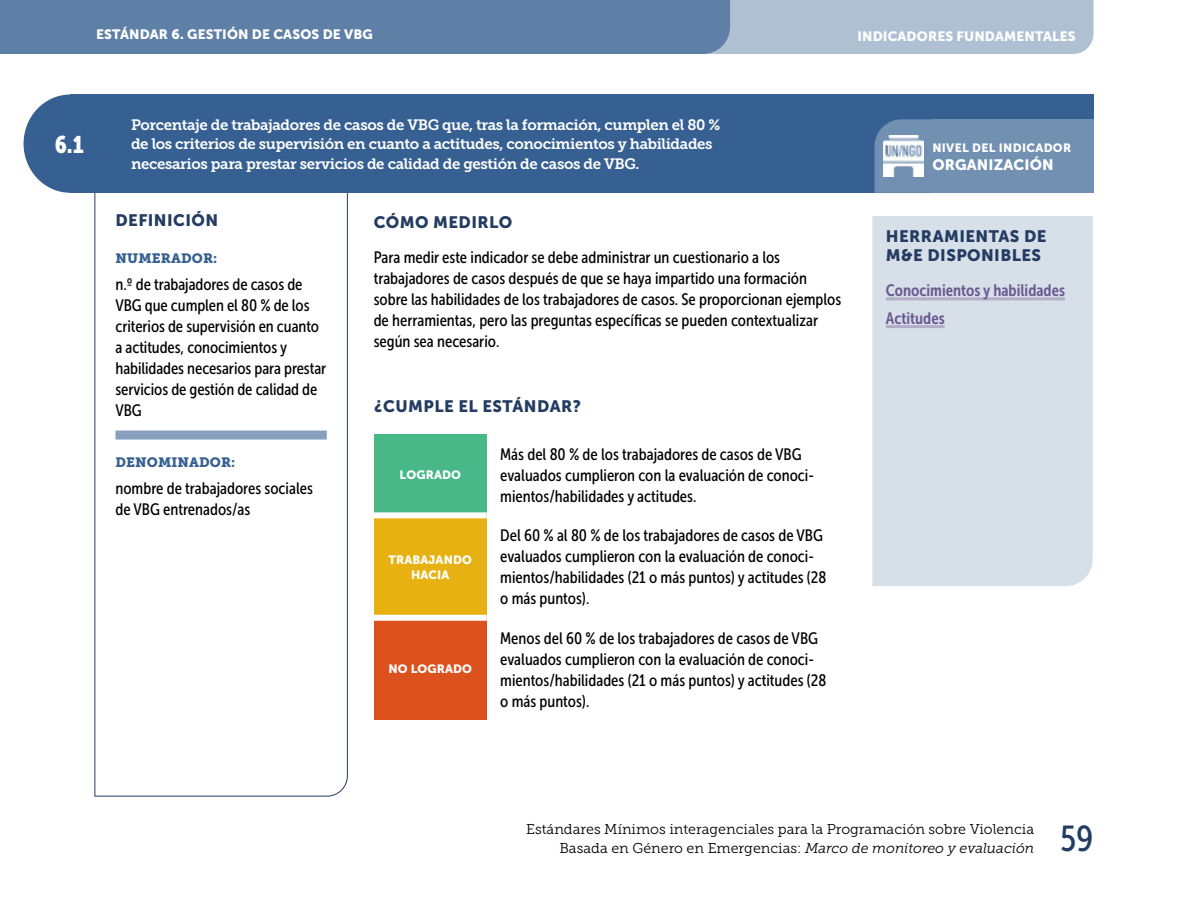
<style>
.page{position:relative;width:1188px;height:918px;background:#fff}
.page>*{position:absolute;margin:0;border:0;box-sizing:border-box;transform-origin:0 0}
.t1{font:36px "Museo Sans Cond 500";color:#243c61}
.t2{font:24px "Museo Sans Cond 900";color:#fff}
.t3{font:16.5px/21px "Museo Sans Cond 500";color:#000}
.t4{font:16.5px/19.5px "Museo Sans 900";letter-spacing:.025em;color:#243c61}
.t5{font:16.5px/27.8px "Museo Sans Cond 700";color:#69598f}
.t6{font:15px/19.5px "Museo Slab 700";letter-spacing:-.025em;color:#fff}
.t7{font:15px "Museo Sans 900";letter-spacing:.01em;color:#fff}
.t8{font:14.25px/18.8px "Museo Slab 300";color:#000;text-align:right}
.t9{font:13.5px "Museo Sans 900";letter-spacing:.01em;color:#fff}
.t10{font:13.5px "Museo Slab 900";letter-spacing:.01em;color:#366091}
.t11{font:12px/15px "Museo Sans 900";letter-spacing:.01em;color:#fff;text-align:center}
.s1{font-style:italic}
</style>
<div class="page">
<svg style="left:0;top:0;width:1094px;height:54px;background:#7995b5"></svg>
<svg style="left:94px;top:193px;width:254px;height:604px"></svg>
<div style="left:70px;top:95px;width:1024px;height:98px;background:#366091"></div>
<div style="left:872px;top:216px;width:221px;height:370px;background:#d7dfe9"></div>
<hr style="left:886px;top:297px;width:179px;height:3px;background:#b3abc7">
<hr style="left:886px;top:325px;width:59px;height:3px;background:#b3abc7">
<div style="left:24px;top:95px;width:93px;height:98px;background:#366091;border-radius:50%"></div>
<div style="left:374px;top:434px;width:113px;height:81px;background:#48b889"></div>
<div style="left:374px;top:515px;width:113px;height:103px;background:#e7b112"></div>
<div style="left:374px;top:618px;width:113px;height:102px;background:#db521f"></div>
<div style="left:374px;top:512px;width:113px;height:6px;background:#fff"></div>
<div style="left:374px;top:615px;width:113px;height:6px;background:#fff"></div>
<div style="left:932px;top:119px;width:162px;height:74px;background:#7290b2"></div>
<svg style="left:875px;top:119px;width:57px;height:74px;background:#708eb1"></svg>
<img style="left:883px;top:136px;width:41px;height:40px">
<p class="t9" style="left:96px;top:27px;width:278px">ESTÁNDAR 6. GESTIÓN DE CASOS DE VBG</p>
<p class="t9" style="left:857px;top:28px;width:220px">INDICADORES FUNDAMENTALES</p>
<h2 class="t2" style="left:55px;top:131px;width:30px">6.1</h2>
<p class="t6" style="left:131px;top:115px;width:591px">Porcentaje de trabajadores de casos de VBG que, tras la formación, cumplen el 80 % de los criterios de supervisión en cuanto a actitudes, conocimientos y habilidades necesarios para prestar servicios de calidad de gestión de casos de VBG.</p>
<p class="t4" style="left:116px;top:210px;width:104px">DEFINICIÓN</p>
<p class="t10" style="left:116px;top:250px;width:103px">NUMERADOR:</p>
<p class="t3" style="left:116px;top:274px;width:212px">n.º de trabajadores de casos de<br>VBG que cumplen el 80 % de los criterios de supervisión en cuanto a actitudes, conocimientos y habilidades necesarios para prestar servicios de gestión de calidad de<br>VBG</p>
<p class="t10" style="left:116px;top:454px;width:121px">DENOMINADOR:</p>
<p class="t3" style="left:116px;top:478px;width:199px">nombre de trabajadores sociales de VBG entrenados/as</p>
<p class="t4" style="left:374px;top:213px;width:140px">CÓMO MEDIRLO</p>
<p class="t3" style="left:374px;top:247px;width:469px">Para medir este indicador se debe administrar un cuestionario a los trabajadores de casos después de que se haya impartido una formación sobre las habilidades de los trabajadores de casos. Se proporcionan ejemplos de herramientas, pero las preguntas específicas se pueden contextualizar según sea necesario.</p>
<p class="t4" style="left:374px;top:396px;width:209px">¿CUMPLE EL ESTÁNDAR?</p>
<p class="t11" style="left:400px;top:467px;width:63px">LOGRADO</p>
<p class="t11" style="left:389px;top:552px;width:85px">TRABAJANDO<br>HACIA</p>
<p class="t11" style="left:388px;top:662px;width:85px">NO LOGRADO</p>
<p class="t3" style="left:500px;top:444px;width:315px">Más del 80 % de los trabajadores de casos de VBG evaluados cumplieron con la evaluación de conoci&shy;mientos/habilidades y actitudes.</p>
<p class="t3" style="left:500px;top:525px;width:328px">Del 60 % al 80 % de los trabajadores de casos de VBG evaluados cumplieron con la evaluación de conoci&shy;mientos/habilidades (21 o más puntos) y actitudes (28 o más puntos).</p>
<p class="t3" style="left:500px;top:628px;width:328px">Menos del 60 % de los trabajadores de casos de VBG evaluados cumplieron con la evaluación de conoci&shy;mientos/habilidades (21 o más puntos) y actitudes (28 o más puntos).</p>
<p class="t11" style="left:932px;top:140px;width:140px">NIVEL DEL INDICADOR</p>
<p class="t7" style="left:932px;top:156px;width:123px">ORGANIZACIÓN</p>
<p class="t4" style="left:886px;top:226px;width:162px">HERRAMIENTAS DE<br>M&amp;E DISPONIBLES</p>
<p class="t5" style="left:886px;top:276px;width:181px">Conocimientos y habilidades<br>Actitudes</p>
<p class="t8" style="left:526px;top:820px;width:510px">Estándares Mínimos interagenciales para la Programación sobre Violencia<br>Basada en Género en Emergencias: <span class="s1">Marco de monitoreo y evaluación</span></p>
<h1 class="t1" style="left:1060px;top:818px;width:35px">59</h1>
</div>
